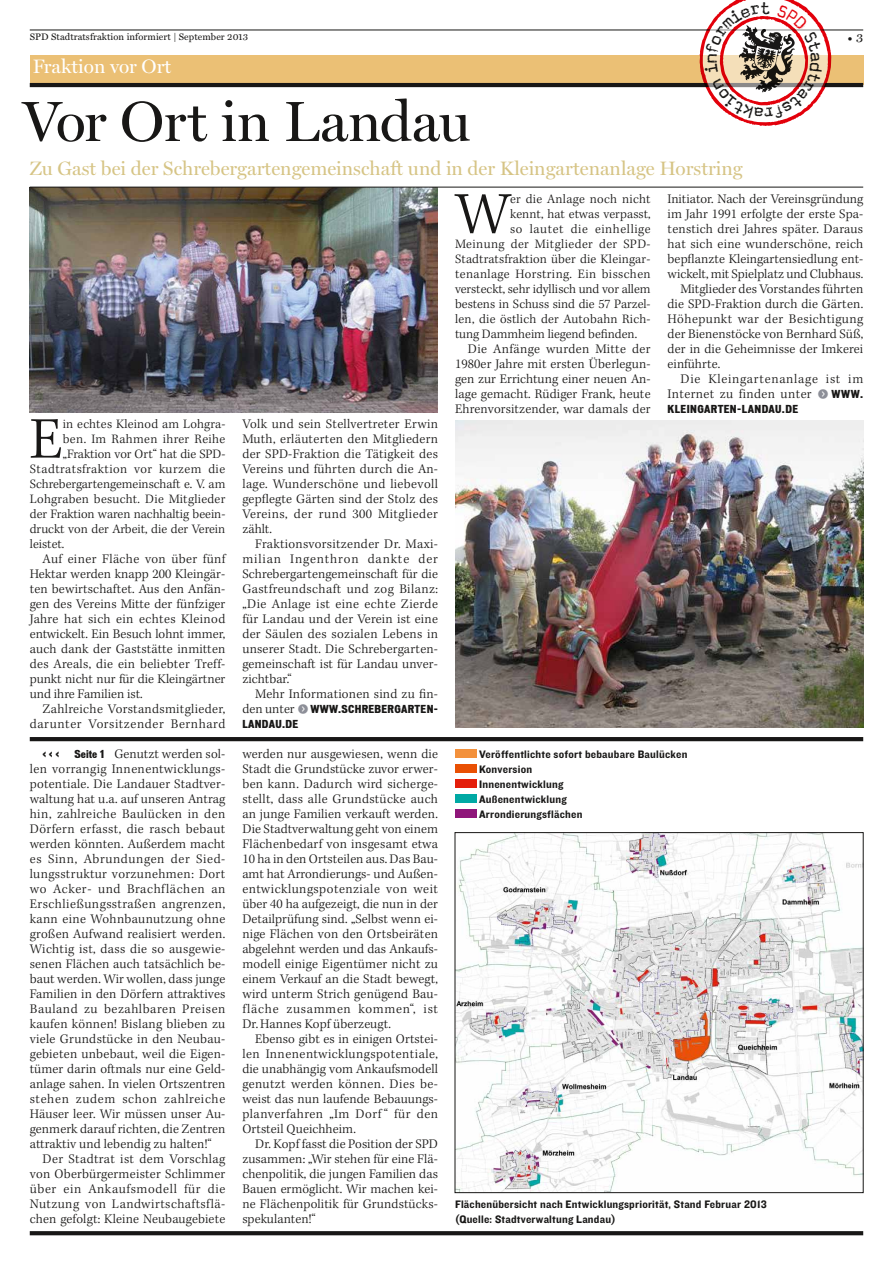
<style>
.page{position:relative;width:893px;height:1263px;background:#fff}
.page>*{position:absolute;margin:0;border:0;box-sizing:border-box;transform-origin:0 0}
._00_grundschrift_ini{font:300 60.45px "Kepler Std";color:#181716}
._00_überschrift_0{font:57px "Miller Display Roman";letter-spacing:-.005em;color:#181716}
._00_subtitel_1{font:19.5px "Miller Display Roman";color:#d6c485}
._00_subtitel_1-2{font:19.5px "Miller Display Roman";color:#fff}
._00_grundschrift{font:300 13.5px/15px "Kepler Std";letter-spacing:.01em;color:#181716;text-align:justify}
._00_grundschrift-2{font:300 13.5px/15px "Kepler Std";letter-spacing:.035em;color:#181716;text-align:right}
._00_grundschrift-3{font:300 13.5px/15px "Kepler Std";letter-spacing:.045em;color:#181716;text-align:right}
._00_grundschrift_ini-2{font:300 13.2px "Kepler Std";letter-spacing:.01em;color:#181716}
._00_grundschrift_ini-3{font:300 13.2px "Kepler Std";letter-spacing:.03em;color:#181716}
._00_grundschrift_ini-4{font:300 13.2px "Kepler Std";letter-spacing:.04em;color:#181716}
._00_grundschrift_ini-5{font:300 13.2px "Kepler Std";letter-spacing:.035em;color:#181716}
._00_grundschrift_ini-6{font:300 13.2px "Kepler Std";letter-spacing:.045em;color:#181716}
.t1{font:12.75px "Miller Text Roman";color:#181716}
._02_bildunterschrift{font:11.25px/15px "Knockout HTF51 Middleweight";letter-spacing:.02em;color:#181716}
._00_grundschrift-4{font:900 condensed 10.5px/15px "Vonnes";letter-spacing:.03em;color:#181716}
.t2{font:9.6px "Miller Text Roman";letter-spacing:.01em;color:#181716}
.s1{font-family:"Kepler Std";font-weight:300;font-stretch:normal;font-size:13.5px}
.s2{font-family:"Button Bonus Circle Negative";font-weight:400;font-stretch:normal;font-size:12px;color:#8d8f98}
.s3{font-family:"Vonnes";font-weight:900;font-stretch:condensed;font-size:10.5px}
</style>
<div class="page">
<img style="left:30px;top:188px;width:408px;height:224px">
<div style="left:30px;top:55px;width:833px;height:30px;background:#ebc075"></div>
<hr style="left:30px;top:30px;width:833px;height:1px;background:#181716">
<hr style="left:30px;top:83px;width:833px;height:4px;background:#181716">
<hr style="left:30px;top:187px;width:833px;height:1px;background:#181716">
<svg style="left:30px;top:1231px;width:833px;height:4px;background:#1f1e1d"></svg>
<hr style="left:30px;top:737px;width:833px;height:4px;background:#181716">
<img style="left:455px;top:420px;width:408px;height:308px">
<div style="left:455px;top:749px;width:21px;height:9px;background:#f3913c"></div>
<div style="left:455px;top:764px;width:21px;height:9px;background:#e95004"></div>
<div style="left:455px;top:779px;width:21px;height:9px;background:#e41e0a"></div>
<div style="left:455px;top:794px;width:21px;height:9px;background:#00a9a4"></div>
<div style="left:455px;top:809px;width:21px;height:9px;background:#8f167a"></div>
<img style="left:457px;top:834px;width:404px;height:357px">
<div style="left:455px;top:832px;width:408px;height:361px;border:1px solid #181716"></div>
<svg style="left:699px;top:0;width:133px;height:126px"></svg>
<p class="t2" style="left:30px;top:31px;width:220px">SPD Stadtratsfraktion informiert | September 2013</p>
<p class="t1" style="left:847px;top:30px;width:17px">• 3</p>
<p class="_00_subtitel_1-2" style="left:33px;top:55px;width:140px">Fraktion vor Ort</p>
<p class="_00_überschrift_0" style="left:23px;top:88px;width:450px">Vor Ort in Landau</p>
<p class="_00_subtitel_1" style="left:30px;top:157px;width:714px">Zu Gast bei der Schrebergartengemeinschaft und in der Kleingartenanlage Horstring</p>
<p class="_00_grundschrift_ini" style="left:30px;top:405px;width:35px">E</p>
<p class="_00_grundschrift_ini-2" style="left:63px;top:416px;width:164px">in echtes Kleinod am Lohgra-</p>
<p class="_00_grundschrift_ini-2" style="left:63px;top:431px;width:164px">ben. Im Rahmen ihrer Reihe</p>
<p class="_00_grundschrift_ini-2" style="left:63px;top:446px;width:164px">„Fraktion vor Ort“ hat die SPD-</p>
<p class="_00_grundschrift_ini-4" style="left:30px;top:461px;width:197px">Stadtratsfraktion vor kurzem die</p>
<p class="_00_grundschrift_ini-2" style="left:30px;top:476px;width:197px">Schrebergartengemeinschaft e. V. am</p>
<p class="_00_grundschrift_ini-2" style="left:30px;top:491px;width:197px">Lohgraben besucht. Die Mitglieder</p>
<p class="_00_grundschrift_ini-2" style="left:30px;top:506px;width:197px">der Fraktion waren nachhaltig beein-</p>
<p class="_00_grundschrift_ini-2" style="left:30px;top:521px;width:197px">druckt von der Arbeit, die der Verein</p>
<p class="_00_grundschrift_ini-2" style="left:30px;top:536px;width:36px">leistet.</p>
<p class="_00_grundschrift" style="left:30px;top:551px;width:197px;text-indent:13px">Auf einer Fläche von über fünf Hektar werden knapp 200 Kleingär&shy;ten bewirtschaftet. Aus den Anfän&shy;gen des Vereins Mitte der fünfziger Jahre hat sich ein echtes Kleinod entwickelt. Ein Besuch lohnt immer, auch dank der Gaststätte inmitten des Areals, die ein beliebter Treff&shy;punkt nicht nur für die Kleingärtner und ihre Familien ist.</p>
<p class="_00_grundschrift-2" style="left:30px;top:701px;width:197px">Zahlreiche Vorstandsmitglieder, darunter Vorsitzender Bernhard</p>
<p class="_00_grundschrift" style="left:242px;top:416px;width:197px">Volk und sein Stellvertreter Erwin Muth, erläuterten den Mitgliedern der SPD-Fraktion die Tätigkeit des Vereins und führten durch die An&shy;lage. Wunderschöne und liebevoll gepflegte Gärten sind der Stolz des Vereins, der rund 300 Mitglieder zählt.</p>
<p class="_00_grundschrift" style="left:242px;top:536px;width:197px;text-indent:13px">Fraktionsvorsitzender Dr. Maxi&shy;milian Ingenthron dankte der Schrebergartengemeinschaft für die Gastfreundschaft und zog Bilanz: „Die Anlage ist eine echte Zierde für Landau und der Verein ist eine der Säulen des sozialen Lebens in unserer Stadt. Die Schrebergarten&shy;gemeinschaft ist für Landau unver&shy;zichtbar.“</p>
<p class="_00_grundschrift" style="left:255px;top:686px;width:184px">Mehr Informationen sind zu fin-</p>
<p class="_00_grundschrift-4" style="left:242px;top:701px;width:197px"><span class="s1">den unter</span> <span class="s2">f</span> WWW.SCHREBERGARTEN-<br>LANDAU.DE</p>
<p class="_00_grundschrift" style="left:30px;top:746px;width:197px;text-indent:45px"><span class="s3">Seite 1</span> Genutzt werden sol&shy;len vorrangig Innenentwicklungs&shy;potentiale. Die Landauer Stadtver&shy;waltung hat u.a. auf unseren Antrag hin, zahlreiche Baulücken in den Dörfern erfasst, die rasch bebaut werden könnten. Außerdem macht es Sinn, Abrundungen der Sied&shy;lungsstruktur vorzunehmen: Dort wo Acker- und Brachflächen an Erschließungsstraßen angrenzen, kann eine Wohnbaunutzung ohne großen Aufwand realisiert werden.<br>Wichtig ist, dass die so ausgewie&shy;senen Flächen auch tatsächlich be&shy;baut werden. Wir wollen, dass junge Familien in den Dörfern attraktives Bauland zu bezahlbaren Preisen kaufen können! Bislang blieben zu viele Grundstücke in den Neubau&shy;gebieten unbebaut, weil die Eigen&shy;tümer darin oftmals nur eine Geld&shy;anlage sahen. In vielen Ortszentren stehen zudem schon zahlreiche Häuser leer. Wir müssen unser Au&shy;genmerk darauf richten, die Zentren attraktiv und lebendig zu halten!“</p>
<p class="_00_grundschrift" style="left:30px;top:1151px;width:197px;text-indent:13px">Der Stadtrat ist dem Vorschlag von Oberbürgermeister Schlimmer über ein Ankaufsmodell für die Nutzung von Landwirtschaftsflä&shy;chen gefolgt: Kleine Neubaugebiete</p>
<p class="_00_grundschrift-4" style="left:43px;top:746px;width:18px">&lt; &lt; &lt;</p>
<p class="_00_grundschrift" style="left:242px;top:746px;width:197px">werden nur ausgewiesen, wenn die Stadt die Grundstücke zuvor erwer&shy;ben kann. Dadurch wird sicherge&shy;stellt, dass alle Grundstücke auch an junge Familien verkauft werden.<br>Die Stadtverwaltung geht von einem Flächenbedarf von insgesamt etwa 10 ha in den Ortsteilen aus. Das Bau&shy;amt hat Arrondierungs- und Außen&shy;entwicklungspotenziale von weit über 40 ha aufgezeigt, die nun in der Detailprüfung sind. „Selbst wenn ei&shy;nige Flächen von den Ortsbeiräten abgelehnt werden und das Ankaufs&shy;modell einige Eigentümer nicht zu einem Verkauf an die Stadt bewegt, wird unterm Strich genügend Bau&shy;fläche zusammen kommen“, ist Dr.Hannes Kopf überzeugt.</p>
<p class="_00_grundschrift" style="left:242px;top:1031px;width:197px;text-indent:13px">Ebenso gibt es in einigen Ortstei&shy;len Innenentwicklungspotentiale, die unabhängig vom Ankaufsmodell genutzt werden können. Dies be&shy;weist das nun laufende Bebauungs&shy;planverfahren „Im Dorf “ für den Ortsteil Queichheim.</p>
<p class="_00_grundschrift" style="left:242px;top:1136px;width:197px;text-indent:13px">Dr. Kopf fasst die Position der SPD zusammen: „Wir stehen für eine Flä&shy;chenpolitik, die jungen Familien das Bauen ermöglicht. Wir machen kei&shy;ne Flächenpolitik für Grundstücks&shy;spekulanten!“</p>
<p class="_00_grundschrift_ini" style="left:455px;top:180px;width:57px">W</p>
<p class="_00_grundschrift_ini-2" style="left:510px;top:191px;width:142px">er die Anlage noch nicht</p>
<p class="_00_grundschrift_ini-2" style="left:510px;top:206px;width:142px">kennt, hat etwas verpasst,</p>
<p class="_00_grundschrift_ini-6" style="left:510px;top:221px;width:142px">so lautet die einhellige</p>
<p class="_00_grundschrift_ini-5" style="left:455px;top:236px;width:197px">Meinung der Mitglieder der SPD-</p>
<p class="_00_grundschrift_ini-2" style="left:455px;top:251px;width:197px">Stadtratsfraktion über die Kleingar-</p>
<p class="_00_grundschrift_ini-3" style="left:455px;top:266px;width:197px">tenanlage Horstring. Ein bisschen</p>
<p class="_00_grundschrift_ini-2" style="left:455px;top:281px;width:197px">versteckt, sehr idyllisch und vor allem</p>
<p class="_00_grundschrift_ini-2" style="left:455px;top:296px;width:197px">bestens in Schuss sind die 57 Parzel-</p>
<p class="_00_grundschrift_ini-2" style="left:455px;top:311px;width:197px">len, die östlich der Autobahn Rich-</p>
<p class="_00_grundschrift_ini-2" style="left:455px;top:326px;width:184px">tung Dammheim liegend befinden.</p>
<p class="_00_grundschrift" style="left:455px;top:341px;width:197px;text-indent:13px">Die Anfänge wurden Mitte der 1980er Jahre mit ersten Überlegun&shy;gen zur Errichtung einer neuen An&shy;lage gemacht. Rüdiger Frank, heute Ehrenvorsitzender, war damals der</p>
<p class="_00_grundschrift" style="left:668px;top:191px;width:197px">Initiator. Nach der Vereinsgründung im Jahr 1991 erfolgte der erste Spa&shy;tenstich drei Jahres später. Daraus hat sich eine wunderschöne, reich bepflanzte Kleingartensiedlung ent&shy;wickelt, mit Spielplatz und Clubhaus.</p>
<p class="_00_grundschrift" style="left:668px;top:281px;width:197px;text-indent:13px">Mitglieder des Vorstandes führten die SPD-Fraktion durch die Gärten.<br>Höhepunkt war der Besichtigung der Bienenstöcke von Bernhard Süß, der in die Geheimnisse der Imkerei einführte.</p>
<p class="_00_grundschrift-3" style="left:668px;top:371px;width:197px">Die Kleingartenanlage ist im<br>Internet zu finden unter <sub>f</sub> <span class="s3">WWW.</span></p>
<p class="_00_grundschrift-4" style="left:668px;top:401px;width:132px">KLEINGARTEN-LANDAU.DE</p>
<p class="_02_bildunterschrift" style="left:479px;top:747px;width:210px">Veröffentlichte sofort bebaubare Baulücken</p>
<p class="_02_bildunterschrift" style="left:479px;top:762px;width:55px">Konversion</p>
<p class="_02_bildunterschrift" style="left:479px;top:777px;width:86px">Innenentwicklung</p>
<p class="_02_bildunterschrift" style="left:479px;top:792px;width:89px">Außenentwicklung</p>
<p class="_02_bildunterschrift" style="left:479px;top:807px;width:105px">Arrondierungsflächen</p>
<p class="_02_bildunterschrift" style="left:455px;top:1197px;width:313px">Flächenübersicht nach Entwicklungspriorität, Stand Februar 2013 (Quelle: Stadtverwaltung Landau)</p>
</div>
